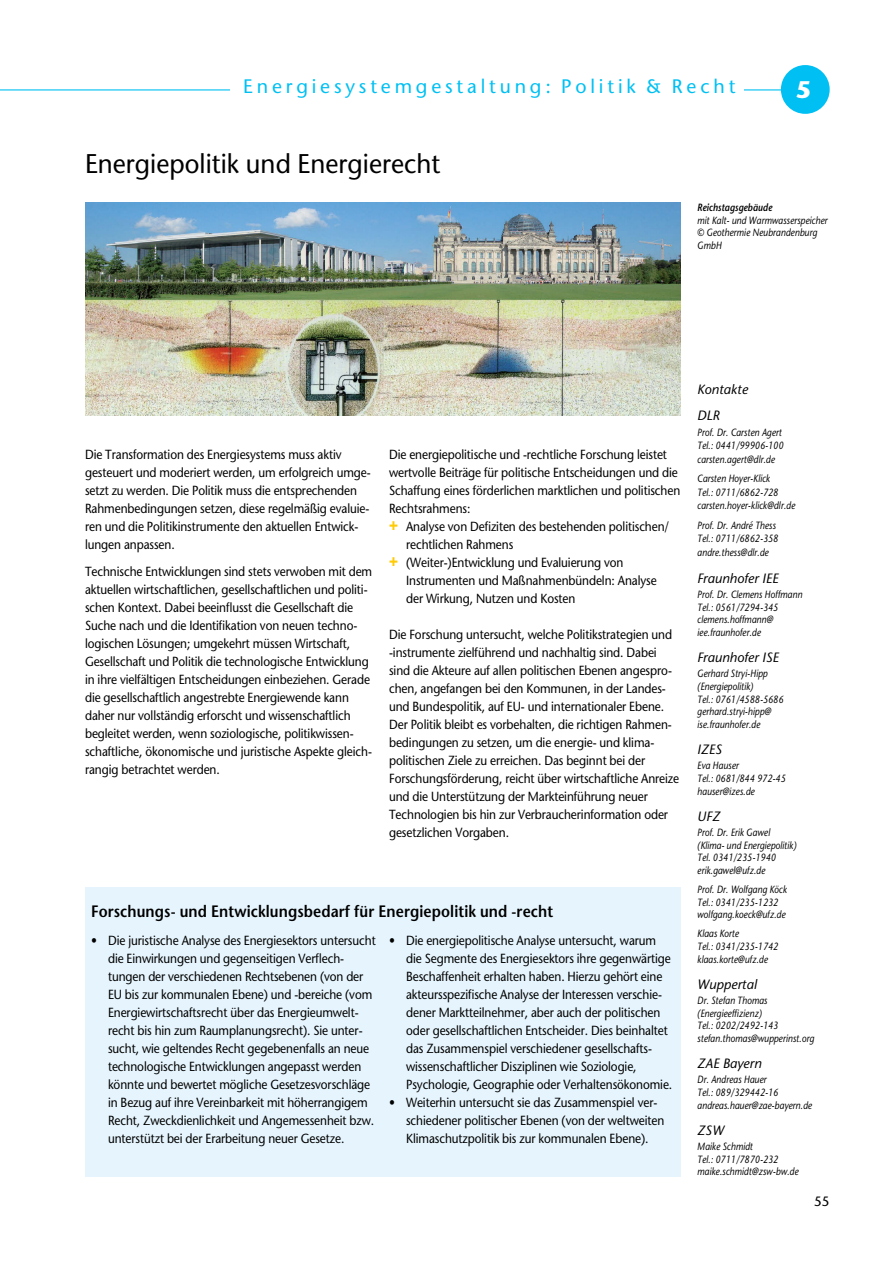
<style>
.page{position:relative;width:893px;height:1263px;background:#fff}
.page>*{position:absolute;margin:0;border:0;box-sizing:border-box;transform-origin:0 0}
.t1{font:27px "Stone Sans";color:#000;scale:.95 1}
.t2{font:700 24px "Stone Sans";color:#fff}
.t3{font:19.5px "Stone Sans";letter-spacing:.195em;color:#00c0f3}
.t4{font:600 16.5px "Stone Sans";letter-spacing:.005em;color:#000;scale:.9 1}
.t5{font:italic 13.5px/26.7px "Stone Sans";color:#000}
.t6{font:13.5px "Stone Sans";color:#000}
.t7{font:13.2px/18px "Stone Sans";letter-spacing:-.01em;color:#000;scale:.9 1}
.t8{font:italic 10.5px/12.8px "Stone Sans";color:#000;scale:.85 1}
.t9{font:italic 600 10.5px "Stone Sans";color:#000;scale:.85 1}
.s1{font-family:"Helvetica";font-weight:700;font-size:16.5px;color:#ffcb05}
</style>
<div class="page">
<hr style="left:0;top:89px;width:821px;height:1px;background:#00c0f3">
<div style="left:781px;top:65px;width:49px;height:49px;background:#00c0f3;border-radius:50%"></div>
<div style="left:231px;top:70px;width:513px;height:30px;background:#fff"></div>
<img style="left:85px;top:203px;width:595px;height:212px">
<div style="left:85px;top:887px;width:595px;height:289px;background:#e6f5fd"></div>
<h3 class="t3" style="left:243px;top:74px;width:494px">Energiesystemgestaltung: Politik &amp; Recht</h3>
<h2 class="t2" style="left:796px;top:75px;width:17px">5</h2>
<h1 class="t1" style="left:85px;top:148px;width:376px">Energiepolitik und Energierecht</h1>
<p class="t9" style="left:697px;top:201px;width:90px">Reichstagsgebäude</p>
<p class="t8" style="left:697px;top:214px;width:155px">mit Kalt- und Warmwasserspeicher © Geothermie Neubrandenburg<br>GmbH</p>
<p class="t7" style="left:85px;top:445px;width:319px">Die Transformation des Energiesystems muss aktiv gesteuert und moderiert werden, um erfolgreich umge&shy;setzt zu werden. Die Politik muss die entsprechenden Rahmenbedingungen setzen, diese regelmäßig evaluie&shy;ren und die Politikinstrumente den aktuellen Entwick&shy;lungen anpassen.</p>
<p class="t7" style="left:85px;top:562px;width:321px">Technische Entwicklungen sind stets verwoben mit dem aktuellen wirtschaftlichen, gesellschaftlichen und politi&shy;schen Kontext. Dabei beeinflusst die Gesellschaft die Suche nach und die Identifikation von neuen techno&shy;logischen Lösungen; umgekehrt müssen Wirtschaft, Gesellschaft und Politik die technologische Entwicklung in ihre vielfältigen Entscheidungen einbeziehen. Gerade die gesellschaftlich angestrebte Energiewende kann daher nur vollständig erforscht und wissenschaftlich begleitet werden, wenn soziologische, politikwissen&shy;schaftliche, ökonomische und juristische Aspekte gleich&shy;rangig betrachtet werden.</p>
<p class="t7" style="left:389px;top:445px;width:310px">Die energiepolitische und -rechtliche Forschung leistet</p>
<p class="t7" style="left:389px;top:463px;width:322px">wertvolle Beiträge für politische Entscheidungen und die</p>
<p class="t7" style="left:389px;top:481px;width:325px">Schaffung eines förderlichen marktlichen und politischen</p>
<p class="t7" style="left:389px;top:499px;width:92px">Rechtsrahmens:</p>
<p class="t7" style="left:389px;top:517px;width:313px"><span class="s1">+</span> Analyse von Defiziten des bestehenden politischen/</p>
<p class="t7" style="left:406px;top:535px;width:121px">rechtlichen Rahmens</p>
<p class="t7" style="left:389px;top:553px;width:262px"><span class="s1">+</span> (Weiter-)Entwicklung und Evaluierung von</p>
<p class="t7" style="left:406px;top:571px;width:280px">Instrumenten und Maßnahmenbündeln: Analyse</p>
<p class="t7" style="left:406px;top:589px;width:190px">der Wirkung, Nutzen und Kosten</p>
<p class="t7" style="left:389px;top:625px;width:324px">Die Forschung untersucht, welche Politikstrategien und -instrumente zielführend und nachhaltig sind. Dabei sind die Akteure auf allen politischen Ebenen angespro&shy;chen, angefangen bei den Kommunen, in der Landes&shy;und Bundespolitik, auf EU- und internationaler Ebene.<br>Der Politik bleibt es vorbehalten, die richtigen Rahmen&shy;bedingungen zu setzen, um die energie- und klima&shy;politischen Ziele zu erreichen. Das beginnt bei der Forschungsförderung, reicht über wirtschaftliche Anreize und die Unterstützung der Markteinführung neuer Technologien bis hin zur Verbraucherinformation oder gesetzlichen Vorgaben.</p>
<p class="t4" style="left:91px;top:901px;width:515px">Forschungs- und Entwicklungsbedarf für Energiepolitik und -recht</p>
<p class="t7" style="left:108px;top:931px;width:299px;text-indent:-17px">• Die juristische Analyse des Energiesektors untersucht die Einwirkungen und gegenseitigen Verflech&shy;tungen der verschiedenen Rechtsebenen (von der EU bis zur kommunalen Ebene) und -bereiche (vom Energiewirtschaftsrecht über das Energieumwelt&shy;recht bis hin zum Raumplanungsrecht). Sie unter&shy;sucht, wie geltendes Recht gegebenenfalls an neue technologische Entwicklungen angepasst werden könnte und bewertet mögliche Gesetzesvorschläge in Bezug auf ihre Vereinbarkeit mit höherrangigem Recht, Zweckdienlichkeit und Angemessenheit bzw. unterstützt bei der Erarbeitung neuer Gesetze.</p>
<p class="t7" style="left:406px;top:931px;width:297px;text-indent:-17px">• Die energiepolitische Analyse untersucht, warum die Segmente des Energiesektors ihre gegenwärtige Beschaffenheit erhalten haben. Hierzu gehört eine akteursspezifische Analyse der Interessen verschie&shy;dener Marktteilnehmer, aber auch der politischen oder gesellschaftlichen Entscheider. Dies beinhaltet das Zusammenspiel verschiedener gesellschafts&shy;wissenschaftlicher Disziplinen wie Soziologie, Psychologie, Geographie oder Verhaltensökonomie.</p>
<p class="t7" style="left:406px;top:1093px;width:289px;text-indent:-17px">• Weiterhin untersucht sie das Zusammenspiel ver&shy;schiedener politischer Ebenen (von der weltweiten<br>Klimaschutzpolitik bis zur kommunalen Ebene).</p>
<p class="t5" style="left:697px;top:375px;width:52px">Kontakte<br>DLR</p>
<p class="t8" style="left:697px;top:425px;width:103px;line-height:13.5px">Prof. Dr. Carsten Agert<br>Tel.: 0441/99906-100 carsten.agert@dlr.de</p>
<p class="t8" style="left:697px;top:472px;width:117px;line-height:13.5px">Carsten Hoyer-Klick<br>Tel.: 0711/6862-728 carsten.hoyer-klick@dlr.de</p>
<p class="t8" style="left:697px;top:518px;width:97px;line-height:13.5px">Prof. Dr. André Thess<br>Tel.: 0711/6862-358 andre.thess@dlr.de</p>
<p class="t5" style="left:697px;top:565px;width:83px">Fraunhofer IEE</p>
<p class="t8" style="left:697px;top:588px;width:125px">Prof. Dr. Clemens Hoffmann<br>Tel.: 0561/7294-345 clemens.hoffmann@ iee.fraunhofer.de</p>
<p class="t5" style="left:697px;top:644px;width:83px">Fraunhofer ISE</p>
<p class="t8" style="left:697px;top:667px;width:103px">Gerhard Stryi-Hipp (Energiepolitik)<br>Tel.: 0761/4588-5686 gerhard.stryi-hipp@ ise.fraunhofer.de</p>
<p class="t5" style="left:697px;top:736px;width:26px">IZES</p>
<p class="t8" style="left:697px;top:759px;width:106px">Eva Hauser<br>Tel.: 0681/844 972-45 hauser@izes.de</p>
<p class="t5" style="left:697px;top:803px;width:24px">UFZ</p>
<p class="t8" style="left:697px;top:826px;width:118px">Prof. Dr. Erik Gawel (Klima- und Energiepolitik)<br>Tel. 0341/235-1940 erik.gawel@ufz.de</p>
<p class="t8" style="left:697px;top:883px;width:107px">Prof. Dr. Wolfgang Köck<br>Tel.: 0341/235-1232 wolfgang.koeck@ufz.de</p>
<p class="t8" style="left:697px;top:927px;width:97px">Klaas Korte<br>Tel.: 0341/235-1742 klaas.korte@ufz.de</p>
<p class="t5" style="left:697px;top:971px;width:61px">Wuppertal</p>
<p class="t8" style="left:697px;top:994px;width:139px">Dr. Stefan Thomas (Energieeffizienz)<br>Tel.: 0202/2492-143 stefan.thomas@wupperinst.org</p>
<p class="t5" style="left:697px;top:1050px;width:66px">ZAE Bayern</p>
<p class="t8" style="left:697px;top:1073px;width:137px">Dr. Andreas Hauer<br>Tel.: 089/329442-16 andreas.hauer@zae-bayern.de</p>
<p class="t5" style="left:697px;top:1117px;width:28px">ZSW</p>
<p class="t8" style="left:697px;top:1140px;width:121px">Maike Schmidt<br>Tel.: 0711/7870-232 maike.schmidt@zsw-bw.de</p>
<p class="t6" style="left:814px;top:1193px;width:17px">55</p>
</div>
